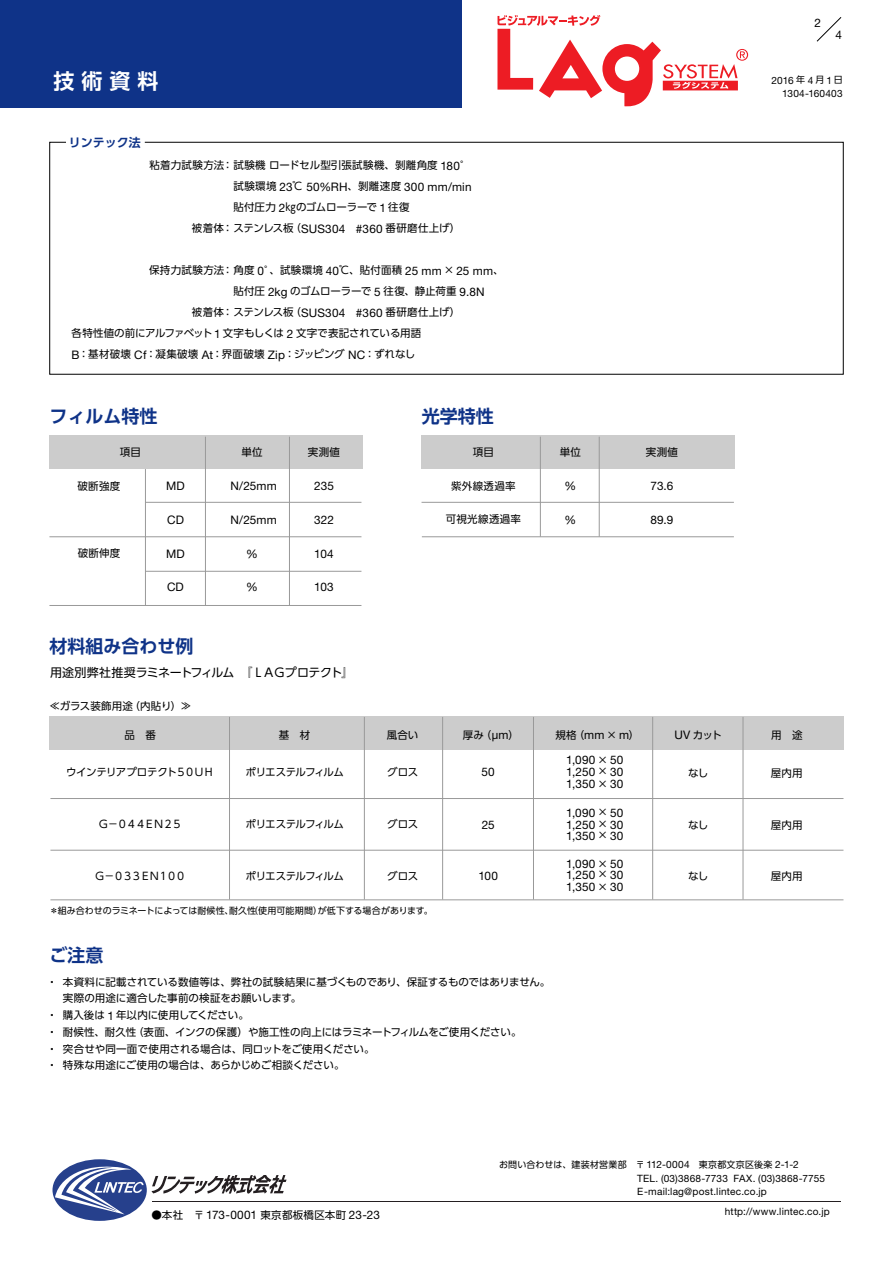
<style>
.page{position:relative;width:893px;height:1263px;background:#fff}
.page>*{position:absolute;margin:0;border:0;box-sizing:border-box;transform-origin:0 0}
.t1{font:700 21px "UD Shin Go Pro De";color:#fff}
.t2{font:700 18px "UD Shin Go Pro De";color:#0f3388}
.t3{font:12px "UD Shin Go Pro";letter-spacing:-.05em;color:#000}
.t4{font:700 12px "UD Shin Go Pro De";color:#0f3388}
.t5{font:11.7px/11.9px "Helvetica Neue LT Std";letter-spacing:.015em;color:#000}
.t6{font:10.5px/21px "UD Shin Go Pro";letter-spacing:-.005em;color:#000}
.t7{font:10.5px "UD Shin Go Pro";letter-spacing:.015em;color:#000}
.t8{font:10.5px "UD Shin Go Pro";letter-spacing:.03em;color:#000}
.t9{font:10.5px "UD Shin Go Pro";letter-spacing:.02em;color:#000}
.t10{font:10.5px "UD Shin Go Pro";letter-spacing:-.07em;color:#000}
.t11{font:10.5px "UD Shin Go Pro";letter-spacing:.025em;color:#000}
.t12{font:10.5px "UD Shin Go Pro";letter-spacing:-.065em;color:#000}
.t13{font:10.5px "UD Shin Go Pro";letter-spacing:-.16em;color:#000}
.t14{font:10.5px "UD Shin Go Pro";letter-spacing:-.135em;color:#000}
.t15{font:10.5px "UD Shin Go Pro";letter-spacing:.035em;color:#000}
.t16{font:10.05px/13.5px "Helvetica Neue LT Std";letter-spacing:.02em;color:#000;text-align:right}
.t17{font:9px "UD Shin Go Pro";letter-spacing:.005em;color:#000}
.t18{font:9px "UD Shin Go Pro";letter-spacing:.025em;color:#000}
.s1{font-family:"Helvetica Neue LT Std";font-size:11.7px}
.s2{font-family:"UD Shin Go Pro";font-size:10.5px}
.s3{font-family:"UD Shin Go Pro";font-size:9px}
.s4{font-family:"Helvetica Neue LT Std";font-size:10.05px}
</style>
<div class="page">
<div style="left:0;top:0;width:461px;height:107px;background:#0f3388"></div>
<svg style="left:497px;top:15px;width:251px;height:92px"></svg>
<svg style="left:816px;top:17px;width:26px;height:25px"></svg>
<svg style="left:151px;top:1175px;width:136px;height:19px"></svg>
<div style="left:52px;top:1159px;width:95px;height:62px;background:#26408c;border-radius:50%"></div>
<svg style="left:55px;top:1163px;width:89px;height:51px"></svg>
<hr style="left:152px;top:1201px;width:688px;height:1px;background:#241f21">
<hr style="left:50px;top:798px;width:793px;height:1px;background:#999">
<hr style="left:50px;top:850px;width:793px;height:1px;background:#999">
<hr style="left:50px;top:899px;width:793px;height:1px;background:#999">
<div style="left:49px;top:435px;width:314px;height:34px;background:#ccc"></div>
<div style="left:49px;top:717px;width:794px;height:33px;background:#ccc"></div>
<div style="left:422px;top:435px;width:313px;height:34px;background:#ccc"></div>
<hr style="left:145px;top:502px;width:216px;height:1px;background:#999">
<hr style="left:422px;top:502px;width:312px;height:1px;background:#999">
<hr style="left:205px;top:437px;width:1px;height:169px;background:#999">
<hr style="left:540px;top:437px;width:1px;height:100px;background:#999">
<hr style="left:145px;top:469px;width:1px;height:137px;background:#999">
<hr style="left:289px;top:437px;width:1px;height:169px;background:#999">
<hr style="left:229px;top:717px;width:1px;height:182px;background:#999">
<hr style="left:364px;top:717px;width:1px;height:182px;background:#999">
<hr style="left:442px;top:717px;width:1px;height:182px;background:#999">
<hr style="left:533px;top:717px;width:1px;height:182px;background:#999">
<hr style="left:652px;top:717px;width:1px;height:182px;background:#999">
<hr style="left:743px;top:717px;width:1px;height:182px;background:#999">
<hr style="left:599px;top:437px;width:1px;height:100px;background:#999">
<hr style="left:49px;top:536px;width:312px;height:1px;background:#999">
<hr style="left:422px;top:536px;width:312px;height:1px;background:#999">
<hr style="left:145px;top:571px;width:216px;height:1px;background:#999">
<hr style="left:49px;top:605px;width:312px;height:1px;background:#999">
<svg style="left:49px;top:142px;width:795px;height:233px"></svg>
<h1 class="t1" style="left:54px;top:64px;width:106px">技 術 資 料</h1>
<p class="t4" style="left:69px;top:133px;width:73px">リンテック法</p>
<p class="t9" style="left:149px;top:157px;width:323px">粘着力試験方法：試験機ロードセル型引張試験機、剝離角度 <span class="s1">180</span>°</p>
<p class="t5" style="left:233px;top:181px;width:240px"><span class="s2">試験環境</span> 23<span class="s2">℃</span> 50%RH<span class="s2">、剝離速度</span> 300 mm/min</p>
<p class="t6" style="left:192px;top:197px;width:270px;text-indent:42px">貼付圧力 <span class="s1">2</span>㎏のゴムローラーで <span class="s1">1</span> 往復<br>被着体：ステンレス板（<span class="s1">SUS304 #360</span> 番研磨仕上げ）</p>
<p class="t8" style="left:149px;top:262px;width:356px">保持力試験方法：角度 <span class="s1">0</span>°、試験環境 <span class="s1">40</span>℃、貼付面積 <span class="s1">25 mm</span> × <span class="s1">25 mm</span>、</p>
<p class="t6" style="left:233px;top:281px;width:253px">貼付圧 <span class="s1">2kg</span> のゴムローラーで <span class="s1">5</span> 往復、静止荷重 <span class="s1">9.8N</span></p>
<p class="t6" style="left:192px;top:302px;width:270px">被着体：ステンレス板（<span class="s1">SUS304 #360</span> 番研磨仕上げ）</p>
<p class="t6" style="left:71px;top:323px;width:351px">各特性値の前にアルファベット<span class="s1">1</span> 文字もしくは <span class="s1">2</span> 文字で表記されている用語</p>
<p class="t7" style="left:71px;top:346px;width:345px"><span class="s1">B</span>：基材破壊 <span class="s1">Cf</span>：凝集破壊 <span class="s1">At</span>：界面破壊 <span class="s1">Zip</span>：ジッピング <span class="s1">NC</span>：ずれなし</p>
<h2 class="t2" style="left:49px;top:401px;width:109px">フィルム特性</h2>
<h2 class="t2" style="left:422px;top:401px;width:73px">光学特性</h2>
<p class="t6" style="left:120px;top:441px;width:23px">項目</p>
<p class="t6" style="left:241px;top:441px;width:23px">単位</p>
<p class="t6" style="left:308px;top:441px;width:34px">実測値</p>
<p class="t6" style="left:78px;top:475px;width:44px">破断強度</p>
<p class="t5" style="left:166px;top:480px;width:20px">MD</p>
<p class="t5" style="left:231px;top:480px;width:48px">N/25mm</p>
<p class="t5" style="left:314px;top:480px;width:21px">235</p>
<p class="t5" style="left:167px;top:514px;width:18px">CD</p>
<p class="t5" style="left:231px;top:514px;width:48px">N/25mm</p>
<p class="t5" style="left:314px;top:514px;width:21px">322</p>
<p class="t6" style="left:78px;top:542px;width:44px">破断伸度</p>
<p class="t5" style="left:166px;top:547px;width:20px">MD</p>
<p class="t5" style="left:246px;top:547px;width:13px">%</p>
<p class="t5" style="left:314px;top:547px;width:21px">104</p>
<p class="t5" style="left:167px;top:581px;width:18px">CD</p>
<p class="t5" style="left:246px;top:581px;width:13px">%</p>
<p class="t5" style="left:314px;top:581px;width:21px">103</p>
<h2 class="t2" style="left:49px;top:631px;width:145px">材料組み合わせ例</h2>
<p class="t3" style="left:50px;top:663px;width:305px">用途別弊社推奨ラミネートフィルム　『ＬＡＧプロテクト』</p>
<p class="t6" style="left:50px;top:695px;width:143px">≪ガラス装飾用途（内貼り）≫</p>
<p class="t6" style="left:473px;top:441px;width:23px">項目</p>
<p class="t6" style="left:560px;top:441px;width:23px">単位</p>
<p class="t6" style="left:646px;top:441px;width:34px">実測値</p>
<p class="t6" style="left:451px;top:475px;width:66px">紫外線透過率</p>
<p class="t5" style="left:565px;top:480px;width:13px">%</p>
<p class="t5" style="left:650px;top:480px;width:24px">73.6</p>
<p class="t15" style="left:446px;top:511px;width:77px">可視光線透過率</p>
<p class="t5" style="left:565px;top:514px;width:13px">%</p>
<p class="t5" style="left:650px;top:514px;width:25px">89.9</p>
<p class="t5" style="left:814px;top:17px;width:8px">2</p>
<p class="t5" style="left:835px;top:29px;width:8px">4</p>
<p class="t16" style="left:771px;top:73px;width:73px">2016<span class="s3">年</span>4<span class="s3">月</span>1<span class="s3">日<br></span>1304-160403</p>
<p class="t6" style="left:124px;top:724px;width:33px">品　番</p>
<p class="t6" style="left:279px;top:724px;width:33px">基　材</p>
<p class="t6" style="left:387px;top:724px;width:33px">風合い</p>
<p class="t6" style="left:463px;top:724px;width:58px">厚み（<span class="s1">µm</span>）</p>
<p class="t6" style="left:555px;top:724px;width:86px">規格（<span class="s1">mm</span> × <span class="s1">m</span>）</p>
<p class="t6" style="left:674px;top:724px;width:49px"><span class="s1">UV</span> カット</p>
<p class="t6" style="left:771px;top:724px;width:33px">用　途</p>
<p class="t12" style="left:66px;top:763px;width:149px">ウインテリアプロテクト５０ＵＨ</p>
<p class="t10" style="left:246px;top:763px;width:100px">ポリエステルフィルム</p>
<p class="t6" style="left:387px;top:761px;width:33px">グロス</p>
<p class="t5" style="left:482px;top:766px;width:15px">50</p>
<p class="t5" style="left:566px;top:754px;width:59px;text-align:justify">1,090 <span class="s2">×</span> 50<br>1,250 <span class="s2">×</span> 30<br>1,350 <span class="s2">×</span> 30</p>
<p class="t6" style="left:688px;top:762px;width:22px">なし</p>
<p class="t6" style="left:771px;top:762px;width:33px">屋内用</p>
<p class="t14" style="left:98px;top:816px;width:86px">Ｇ－０４４ＥＮ２５</p>
<p class="t10" style="left:246px;top:816px;width:100px">ポリエステルフィルム</p>
<p class="t6" style="left:387px;top:813px;width:33px">グロス</p>
<p class="t5" style="left:482px;top:818px;width:15px">25</p>
<p class="t13" style="left:94px;top:867px;width:93px">Ｇ－０３３ＥＮ１００</p>
<p class="t10" style="left:246px;top:867px;width:100px">ポリエステルフィルム</p>
<p class="t6" style="left:387px;top:865px;width:33px">グロス</p>
<p class="t5" style="left:478px;top:870px;width:21px">100</p>
<p class="t17" style="left:50px;top:903px;width:385px">＊組み合わせのラミネートによっては耐候性、耐久性（使用可能期間）が低下する場合があります。</p>
<h2 class="t2" style="left:49px;top:941px;width:55px">ご注意</h2>
<p class="t6" style="left:47px;top:971px;width:505px">・本資料に記載されている数値等は、弊社の試験結果に基づくものであり、保証するものではありません。</p>
<p class="t6" style="left:63px;top:988px;width:240px">実際の用途に適合した事前の検証をお願いします。</p>
<p class="t6" style="left:47px;top:1004px;width:204px">・購入後は <span class="s1">1</span> 年以内に使用してください。</p>
<p class="t6" style="left:47px;top:1021px;width:476px">・耐候性、耐久性（表面、インクの保護）や施工性の向上にはラミネートフィルムをご使用ください。</p>
<p class="t6" style="left:47px;top:1038px;width:329px">・突合せや同一面で使用される場合は、同ロットをご使用ください。</p>
<p class="t6" style="left:47px;top:1055px;width:299px">・特殊な用途にご使用の場合は、あらかじめご相談ください。</p>
<p class="t5" style="left:566px;top:806px;width:59px">1,090 <span class="s2">×</span> 50<br>1,250 <span class="s2">×</span> 30</p>
<p class="t5" style="left:566px;top:829px;width:59px">1,350 <span class="s2">×</span> 30</p>
<p class="t5" style="left:566px;top:859px;width:59px;line-height:10.5px">1,090 <span class="s2">×</span> 50<br>1,250 <span class="s2">×</span> 30</p>
<p class="t5" style="left:566px;top:881px;width:59px">1,350 <span class="s2">×</span> 30</p>
<p class="t6" style="left:688px;top:814px;width:22px">なし</p>
<p class="t6" style="left:771px;top:814px;width:33px">屋内用</p>
<p class="t6" style="left:688px;top:865px;width:22px">なし</p>
<p class="t6" style="left:771px;top:865px;width:33px">屋内用</p>
<p class="t11" style="left:151px;top:1206px;width:230px">●本社　〒 <span class="s1">173-0001</span> 東京都板橋区本町 <span class="s1">23-23</span></p>
<p class="t18" style="left:499px;top:1157px;width:301px">お問い合わせは、建装材営業部 〒 <span class="s4">112-0004</span>　東京都文京区後楽 <span class="s4">2-1-2</span></p>
<p class="t16" style="left:637px;top:1171px;width:189px;text-align:left">TEL. (03)3868-7733 FAX. (03)3868-7755<br>E-mail:lag@post.lintec.co.jp</p>
<p class="t16" style="left:725px;top:1205px;width:107px">http://www.lintec.co.jp</p>
</div>
